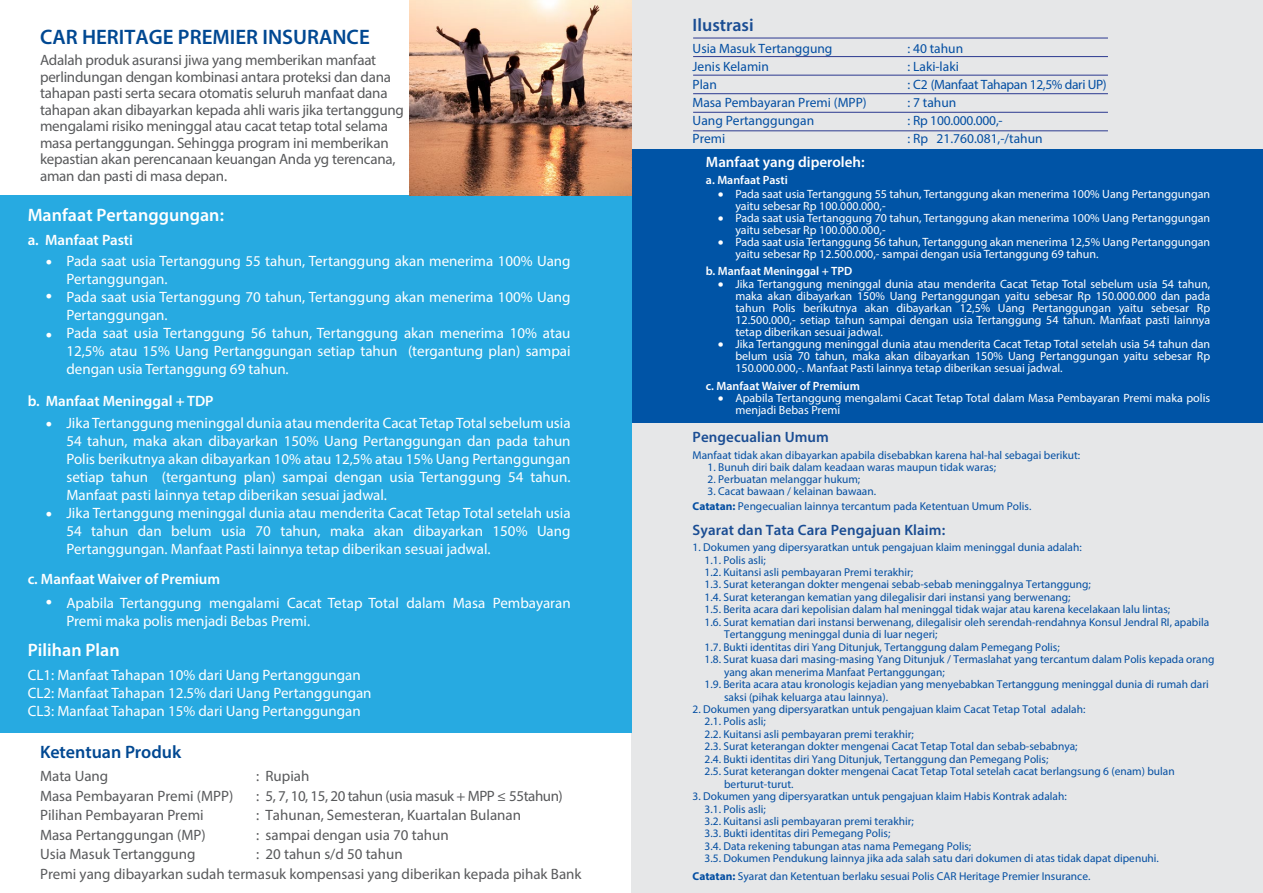
<style>
.page{position:relative;width:1263px;height:893px;background:#fff}
.page>*{position:absolute;margin:0;border:0;box-sizing:border-box;transform-origin:0 0}
.t1{font:22.5px/34.5px "Myriad Pro";color:#fff}
.t2{font:600 21px "Myriad Pro";color:#004892}
.t3{font:21px/24px "Myriad Pro";color:#fff;text-align:justify}
.t4{font:600 18px "Myriad Pro";letter-spacing:.005em;color:#fff}
.t5{font:600 18px "Myriad Pro";color:#004892}
.t6{font:600 18px "Myriad Pro";color:#1a4d93}
.t7{font:15px/18px "Myriad Pro";color:#fff}
.t8{font:15px/16.5px "Myriad Pro";letter-spacing:-.015em;color:#58595b}
.t9{font:600 15px "Myriad Pro";color:#fff}
.t10{font:15px "Myriad Pro";color:#595a5c}
.t11{font:600 15px "Myriad Pro";letter-spacing:.005em;color:#1a4d93}
.t12{font:13.5px/18px "Myriad Pro";color:#034ea2}
.t13{font:12px/12px "Myriad Pro";color:#fff}
.t14{font:600 12px "Myriad Pro";color:#fff}
.t15{font:11.4px/12.5px "Myriad Pro";color:#034ea2}
.s1{font-weight:700}
</style>
<div class="page">
<div style="left:631px;top:0;width:632px;height:893px;background:#e6e7e8"></div>
<hr style="left:693px;top:38px;width:415px;height:1px;background:#2b3990">
<hr style="left:693px;top:56px;width:415px;height:1px;background:#2b3990">
<hr style="left:693px;top:75px;width:415px;height:1px;background:#2b3990">
<hr style="left:693px;top:93px;width:415px;height:1px;background:#2b3990">
<hr style="left:693px;top:112px;width:415px;height:1px;background:#2b3990">
<hr style="left:693px;top:130px;width:415px;height:1px;background:#2b3990">
<div style="left:631px;top:149px;width:632px;height:274px;background:#0054a6"></div>
<div style="left:0;top:195px;width:631px;height:537px;background:#27aae1"></div>
<img style="left:409px;top:0;width:222px;height:195px">
<h2 class="t2" style="left:40px;top:24px;width:331px">CAR HERITAGE PREMIER INSURANCE</h2>
<p class="t8" style="left:40px;top:52px;width:365px">Adalah produk asuransi jiwa yang memberikan manfaat perlindungan dengan kombinasi antara proteksi dan dana tahapan pasti serta secara otomatis seluruh manfaat dana tahapan akan dibayarkan kepada ahli waris jika tertanggung mengalami risiko meninggal atau cacat tetap total selama masa pertanggungan. Sehingga program ini memberikan kepastian akan perencanaan keuangan Anda yg terencana, aman dan pasti di masa depan.</p>
<h3 class="t4" style="left:28px;top:204px;width:198px">Manfaat Pertanggungan:</h3>
<h3 class="t9" style="left:28px;top:231px;width:107px">a. Manfaat Pasti</h3>
<h1 class="t1" style="left:46px;top:243px;width:8px">• •</h1>
<h1 class="t1" style="left:46px;top:316px;width:8px">•</h1>
<p class="t7" style="left:66px;top:252px;width:506px">Pada saat usia Tertanggung 55 tahun, Tertanggung akan menerima 100% Uang Pertanggungan.<br>Pada saat usia Tertanggung 70 tahun, Tertanggung akan menerima 100% Uang Pertanggungan.<br>Pada saat usia Tertanggung 56 tahun, Tertanggung akan menerima 10% atau 12,5% atau 15% Uang Pertanggungan setiap tahun (tergantung plan) sampai dengan usia Tertanggung 69 tahun.</p>
<h3 class="t9" style="left:28px;top:391px;width:187px">b. Manfaat Meninggal + TDP</h3>
<h1 class="t1" style="left:46px;top:405px;width:8px">•</h1>
<p class="t7" style="left:66px;top:414px;width:506px">Jika Tertanggung meninggal dunia atau menderita Cacat Tetap Total sebelum usia 54 tahun, maka akan dibayarkan 150% Uang Pertanggungan dan pada tahun Polis berikutnya akan dibayarkan 10% atau 12,5% atau 15% Uang Pertanggungan setiap tahun (tergantung plan) sampai dengan usia Tertanggung 54 tahun.<br>Manfaat pasti lainnya tetap diberikan sesuai jadwal.<br>Jika Tertanggung meninggal dunia atau menderita Cacat Tetap Total setelah usia 54 tahun dan belum usia 70 tahun, maka akan dibayarkan 150% Uang Pertanggungan. Manfaat Pasti lainnya tetap diberikan sesuai jadwal.</p>
<h1 class="t1" style="left:46px;top:495px;width:8px">•</h1>
<h3 class="t9" style="left:28px;top:570px;width:194px">c. Manfaat Waiver of Premium</h3>
<h1 class="t1" style="left:46px;top:583px;width:8px">•</h1>
<h3 class="t7" style="left:66px;top:594px;width:506px">Apabila Tertanggung mengalami Cacat Tetap Total dalam Masa Pembayaran<br>Premi maka polis menjadi Bebas Premi.</h3>
<h3 class="t4" style="left:28px;top:638px;width:94px">Pilihan Plan</h3>
<h3 class="t7" style="left:28px;top:666px;width:345px">CL1: Manfaat Tahapan 10% dari Uang Pertanggungan<br>CL2: Manfaat Tahapan 12.5% dari Uang Pertanggungan<br>CL3: Manfaat Tahapan 15% dari Uang Pertanggungan</h3>
<h3 class="t5" style="left:40px;top:741px;width:143px">Ketentuan Produk</h3>
<h3 class="t8" style="left:40px;top:768px;width:70px">Mata Uang</h3>
<h3 class="t8" style="left:256px;top:768px;width:55px">: Rupiah</h3>
<h3 class="t8" style="left:40px;top:787px;width:195px">Masa Pembayaran Premi (MPP)</h3>
<h3 class="t8" style="left:256px;top:787px;width:308px">: 5, 7, 10, 15, 20 tahun (usia masuk + MPP ≤ 55tahun)</h3>
<h3 class="t8" style="left:40px;top:807px;width:165px">Pilihan Pembayaran Premi</h3>
<h3 class="t8" style="left:256px;top:807px;width:267px">: Tahunan, Semesteran, Kuartalan Bulanan</h3>
<h3 class="t8" style="left:40px;top:826px;width:167px">Masa Pertanggungan (MP)</h3>
<h3 class="t8" style="left:256px;top:826px;width:194px">: sampai dengan usia 70 tahun</h3>
<h3 class="t8" style="left:40px;top:846px;width:157px">Usia Masuk Tertanggung</h3>
<h3 class="t8" style="left:256px;top:846px;width:148px">: 20 tahun s/d 50 tahun</h3>
<h3 class="t10" style="left:40px;top:865px;width:543px">Premi yang dibayarkan sudah termasuk kompensasi yang diberikan kepada pihak Bank</h3>
<h3 class="t6" style="left:693px;top:13px;width:63px">Ilustrasi</h3>
<p class="t12" style="left:693px;top:39px;width:176px">Usia Masuk Tertanggung<br>Jenis Kelamin<br>Plan<br>Masa Pembayaran Premi (MPP)<br>Uang Pertanggungan<br>Premi</p>
<p class="t12" style="left:907px;top:39px;width:201px">: 40 tahun<br>: Laki-laki<br>: C2 (Manfaat Tahapan 12,5% dari UP) : 7 tahun<br>: Rp 100.000.000,-<br>: Rp 21.760.081,-/tahun</p>
<h3 class="t9" style="left:706px;top:152px;width:160px">Manfaat yang diperoleh:</h3>
<p class="t13" style="left:735px;top:188px;width:476px">Pada saat usia Tertanggung 55 tahun, Tertanggung akan menerima 100% Uang Pertanggungan yaitu sebesar Rp 100.000.000,-<br>Pada saat usia Tertanggung 70 tahun, Tertanggung akan menerima 100% Uang Pertanggungan yaitu sebesar Rp 100.000.000,-<br>Pada saat usia Tertanggung 56 tahun, Tertanggung akan menerima 12,5% Uang Pertanggungan yaitu sebesar Rp 12.500.000,- sampai dengan usia Tertanggung 69 tahun.</p>
<p class="t13" style="left:735px;top:278px;width:476px">Jika Tertanggung meninggal dunia atau menderita Cacat Tetap Total sebelum usia 54 tahun, maka akan dibayarkan 150% Uang Pertanggungan yaitu sebesar Rp 150.000.000 dan pada tahun Polis berikutnya akan dibayarkan 12,5% Uang Pertanggungan yaitu sebesar Rp 12.500.000,- setiap tahun sampai dengan usia Tertanggung 54 tahun. Manfaat pasti lainnya tetap diberikan sesuai jadwal.<br>Jika Tertanggung meninggal dunia atau menderita Cacat Tetap Total setelah usia 54 tahun dan belum usia 70 tahun, maka akan dibayarkan 150% Uang Pertanggungan yaitu sebesar Rp 150.000.000,-. Manfaat Pasti lainnya tetap diberikan sesuai jadwal.</p>
<p class="t13" style="left:735px;top:392px;width:476px">Apabila Tertanggung mengalami Cacat Tetap Total dalam Masa Pembayaran Premi maka polis menjadi Bebas Premi</p>
<p class="t14" style="left:706px;top:172px;width:83px">a. Manfaat Pasti</p>
<h2 class="t3" style="left:718px;top:181px;width:7px">• • •</h2>
<p class="t14" style="left:706px;top:264px;width:148px">b. Manfaat Meninggal + TPD</p>
<h2 class="t3" style="left:718px;top:271px;width:7px">•</h2>
<h2 class="t3" style="left:718px;top:330px;width:7px">•</h2>
<p class="t14" style="left:706px;top:378px;width:156px">c. Manfaat Waiver of Premium</p>
<h2 class="t3" style="left:718px;top:384px;width:7px">•</h2>
<h3 class="t11" style="left:693px;top:428px;width:138px">Pengecualian Umum</h3>
<p class="t15" style="left:693px;top:448px;width:389px">Manfaat tidak akan dibayarkan apabila disebabkan karena hal-hal sebagai berikut:</p>
<p class="t15" style="left:708px;top:460px;width:290px">1. Bunuh diri baik dalam keadaan waras maupun tidak waras;</p>
<p class="t15" style="left:708px;top:472px;width:154px">2. Perbuatan melanggar hukum;</p>
<p class="t15" style="left:693px;top:483px;width:340px;line-height:15px;text-indent:15px">3. Cacat bawaan / kelainan bawaan.<br><span class="s1">Catatan:</span> Pengecualian lainnya tercantum pada Ketentuan Umum Polis.</p>
<h3 class="t11" style="left:693px;top:520px;width:254px">Syarat dan Tata Cara Pengajuan Klaim:</h3>
<p class="t15" style="left:693px;top:541px;width:391px">1. Dokumen yang dipersyaratkan untuk pengajuan klaim meninggal dunia adalah:</p>
<p class="t15" style="left:705px;top:553px;width:63px">1.1. Polis asli;</p>
<p class="t15" style="left:705px;top:566px;width:210px">1.2. Kuitansi asli pembayaran Premi terakhir;</p>
<p class="t15" style="left:705px;top:578px;width:388px">1.3. Surat keterangan dokter mengenai sebab-sebab meninggalnya Tertanggung;</p>
<p class="t15" style="left:705px;top:591px;width:367px">1.4. Surat keterangan kematian yang dilegalisir dari instansi yang berwenang;</p>
<p class="t15" style="left:705px;top:603px;width:467px">1.5. Berita acara dari kepolisian dalam hal meninggal tidak wajar atau karena kecelakaan lalu lintas;</p>
<p class="t15" style="left:705px;top:616px;width:506px">1.6. Surat kematian dari instansi berwenang, dilegalisir oleh serendah-rendahnya Konsul Jendral RI, apabila</p>
<p class="t15" style="left:724px;top:628px;width:215px">Tertanggung meninggal dunia di luar negeri;</p>
<p class="t15" style="left:705px;top:640px;width:357px">1.7. Bukti identitas diri Yang Ditunjuk, Tertanggung dalam Pemegang Polis;</p>
<p class="t15" style="left:705px;top:653px;width:511px">1.8. Surat kuasa dari masing-masing Yang Ditunjuk / Termaslahat yang tercantum dalam Polis kepada orang</p>
<p class="t15" style="left:724px;top:665px;width:222px">yang akan menerima Manfaat Pertanggungan;</p>
<p class="t15" style="left:705px;top:678px;width:506px">1.9. Berita acara atau kronologis kejadian yang menyebabkan Tertanggung meninggal dunia di rumah dari</p>
<p class="t15" style="left:724px;top:690px;width:165px">saksi (pihak keluarga atau lainnya).</p>
<p class="t15" style="left:693px;top:703px;width:394px">2. Dokumen yang dipersyaratkan untuk pengajuan klaim Cacat Tetap Total adalah:</p>
<p class="t15" style="left:705px;top:715px;width:63px">2.1. Polis asli;</p>
<p class="t15" style="left:705px;top:728px;width:211px">2.2. Kuitansi asli pembayaran premi terakhir;</p>
<p class="t15" style="left:705px;top:740px;width:374px">2.3. Surat keterangan dokter mengenai Cacat Tetap Total dan sebab-sebabnya;</p>
<p class="t15" style="left:705px;top:752px;width:345px">2.4. Bukti identitas diri Yang Ditunjuk, Tertanggung dan Pemegang Polis;</p>
<p class="t15" style="left:705px;top:765px;width:472px">2.5. Surat keterangan dokter mengenai Cacat Tetap Total setelah cacat berlangsung 6 (enam) bulan</p>
<p class="t15" style="left:724px;top:777px;width:71px">berturut-turut.</p>
<p class="t15" style="left:705px;top:790px;width:456px;text-indent:-12px">3. Dokumen yang dipersyaratkan untuk pengajuan klaim Habis Kontrak adalah:<br>3.1. Polis asli;<br>3.2. Kuitansi asli pembayaran premi terakhir;<br>3.3. Bukti identitas diri Pemegang Polis;<br>3.4. Data rekening tabungan atas nama Pemegang Polis;<br>3.5. Dokumen Pendukung lainnya jika ada salah satu dari dokumen di atas tidak dapat dipenuhi.</p>
<p class="t15" style="left:693px;top:870px;width:399px"><span class="s1">Catatan:</span> Syarat dan Ketentuan berlaku sesuai Polis CAR Heritage Premier Insurance.</p>
</div>
